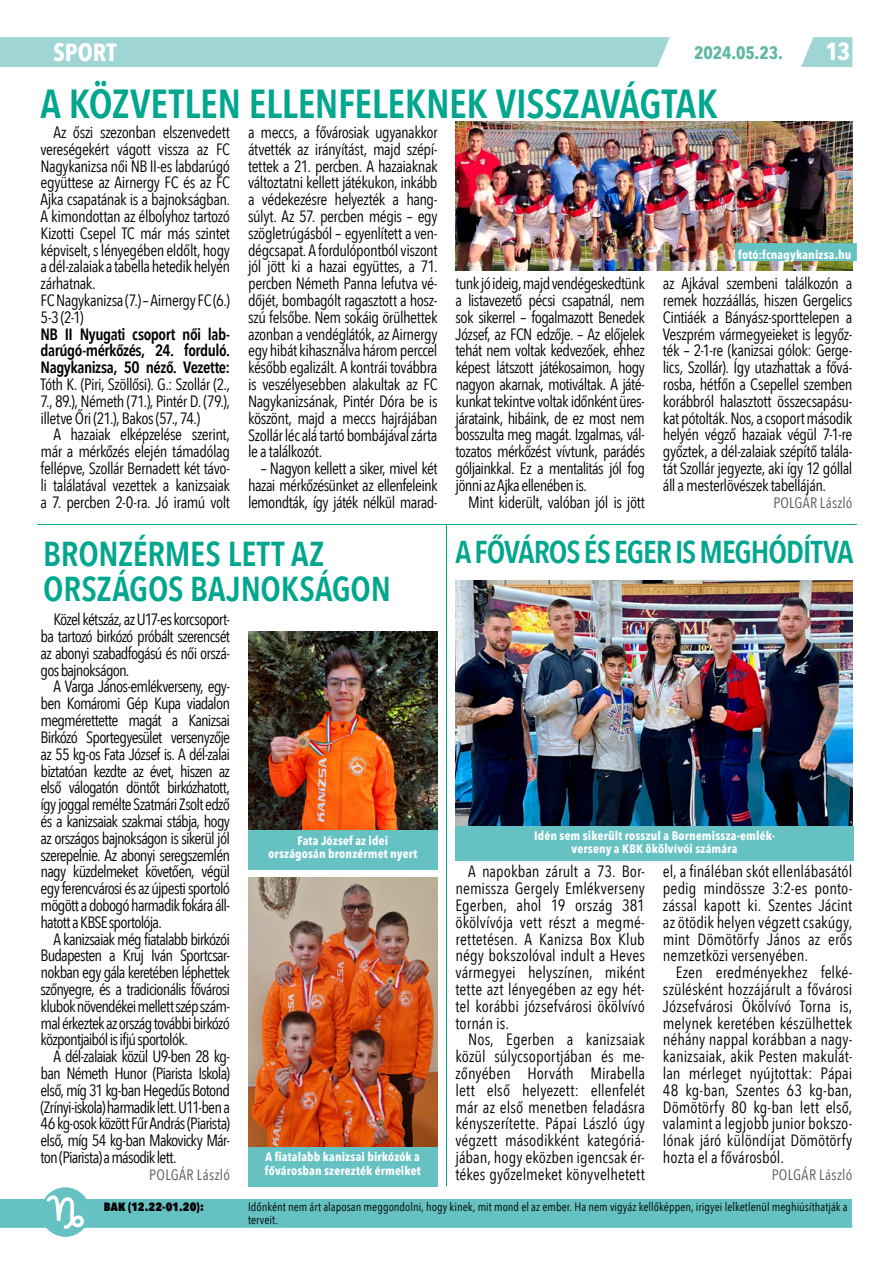
<style>
.page{position:relative;width:893px;height:1263px;background:#fff}
.page>*{position:absolute;margin:0;border:0;box-sizing:border-box;transform-origin:0 0}
.t1{font:600 40.5px "Avenir Next Condensed";letter-spacing:-.01em;color:#00a68d}
.t2{font:600 34.5px/36px "Avenir Next Condensed";letter-spacing:-.005em;color:#00a68d}
.t3{font:600 31.5px "Avenir Next Condensed";letter-spacing:-.03em;color:#00a68d}
.t4{font:700 24.75px "Avenir Next Condensed";color:#fff}
.t5{font:700 18px "Avenir Next Condensed";letter-spacing:-.005em;color:#60b7a3}
.t6{font:16.35px/16.8px "Avenir Next Condensed";letter-spacing:-.03em;color:#000;text-align:justify}
.t7{font:600 16.35px/16.8px "Avenir Next Condensed";letter-spacing:-.03em;color:#000;text-align:justify}
.t8{font:15px "Avenir Next Condensed";letter-spacing:.015em;color:#575756}
.t9{font:700 12.3px/13.4px "Avenir Next Condensed";letter-spacing:.015em;color:#fff;text-align:center}
.t10{font:12px/13px "Avenir Next Condensed";letter-spacing:.005em;color:#000}
.t11{font:800 12px "Avenir Next Condensed";letter-spacing:.005em;color:#000}
</style>
<div class="page">
<img style="left:248px;top:877px;width:189px;height:270px">
<img style="left:455px;top:122px;width:397px;height:148px">
<img style="left:248px;top:631px;width:190px;height:200px">
<div style="left:248px;top:831px;width:190px;height:39px;background:#65c1c2"></div>
<hr style="left:0;top:1225px;width:852px;height:3px;background:#65c1c2">
<div style="left:0;top:37px;width:670px;height:30px;background:#9fd5d5"></div>
<svg style="left:801px;top:37px;width:51px;height:30px;background:#abdada"></svg>
<div style="left:735px;top:243px;width:122px;height:18px;background:#65c1c2"></div>
<div style="left:1px;top:1199px;width:851px;height:26px;background:#65c1c2"></div>
<svg style="left:0;top:1199px;width:1px;height:26px"></svg>
<div style="left:41px;top:1187px;width:49px;height:50px;background:#66c2c2;border-radius:50%"></div>
<svg style="left:45px;top:1195px;width:41px;height:34px"></svg>
<hr style="left:37px;top:524px;width:820px;height:1px;background:#00a68d">
<hr style="left:446px;top:524px;width:1px;height:662px;background:#00a68d">
<div style="left:248px;top:1147px;width:189px;height:39px;background:#65c1c2"></div>
<img style="left:455px;top:580px;width:397px;height:246px">
<div style="left:455px;top:826px;width:399px;height:34px;background:#65c1c2"></div>
<h3 class="t4" style="left:53px;top:38px;width:65px">SPORT</h3>
<p class="t5" style="left:694px;top:41px;width:90px">2024.05.23.</p>
<h3 class="t4" style="left:825px;top:36px;width:26px">13</h3>
<h1 class="t1" style="left:41px;top:69px;width:679px">A KÖZVETLEN ELLENFELEKNEK VISSZAVÁGTAK</h1>
<p class="t6" style="left:41px;top:123px;width:191px;text-align:left;text-indent:13px">Az őszi szezonban elszenvedett vereségekért vágott vissza az FC<br>Nagykanizsa női NB II-es labdarúgó együttese az Airnergy FC és az FC<br>Ajka csapatának is a bajnokságban.<br>A kimondottan az élbolyhoz tartozó<br>Kizotti Csepel TC már más szintet képviselt, s lényegében eldőlt, hogy a dél-zalaiak a tabella hetedik helyén zárhatnak.<br>FC Nagykanizsa (7.) – Airnergy FC (6.)<br>5-3 (2-1)</p>
<p class="t7" style="left:41px;top:325px;width:191px">NB II Nyugati csoport női lab&shy;darúgó-mérkőzés, 24. forduló.<br>Nagykanizsa, 50 néző. Vezette:</p>
<p class="t6" style="left:41px;top:375px;width:191px">Tóth K. (Piri, Szöllősi). G.: Szollár (2., 7., 89.), Németh (71.), Pintér D. (79.), illetve Őri (21.), Bakos (57., 74.)</p>
<p class="t6" style="left:41px;top:426px;width:191px;text-indent:13px">A hazaiak elképzelése szerint, már a mérkőzés elején támadólag fellépve, Szollár Bernadett két távo&shy;li találatával vezettek a kanizsaiak a 7. percben 2-0-ra. Jó iramú volt</p>
<p class="t6" style="left:248px;top:123px;width:191px">a meccs, a fővárosiak ugyanakkor átvették az irányítást, majd szépí&shy;tettek a 21. percben. A hazaiaknak változtatni kellett játékukon, inkább a védekezésre helyezték a hang&shy;súlyt. Az 57. percben mégis – egy szögletrúgásból – egyenlített a ven&shy;dégcsapat. A fordulópontból viszont jól jött ki a hazai együttes, a 71. percben Németh Panna lefutva vé&shy;dőjét, bombagólt ragasztott a hos - szú felsőbe. Nem sokáig örülhettek azonban a vendéglátók, az Airnergy egy hibát kihasználva három perccel később egalizált. A kontrái továbbra is veszélyesebben alakultak az FC Nagykanizsának, Pintér Dóra be is köszönt, majd a meccs hajrájában Szollár léc alá tartó bombájával zárta le a találkozót.</p>
<p class="t6" style="left:248px;top:459px;width:191px;text-indent:13px">– Nagyon kellett a siker, mivel két hazai mérkőzésünket az ellenfeleink lemondták, így játék nélkül marad-</p>
<h2 class="t2" style="left:43px;top:534px;width:349px">BRONZÉRMES LETT AZ<br>ORSZÁGOS BAJNOKSÁGON</h2>
<p class="t6" style="left:41px;top:610px;width:191px;text-indent:13px">Közel kétszáz, az U17-es korcsoport&shy;ba tartozó birkózó próbált szerencsét az abonyi szabadfogású és női orszá&shy;gos bajnokságon.</p>
<p class="t6" style="left:41px;top:678px;width:191px;text-indent:13px">A Varga János-emlékverseny, egy&shy;ben Komáromi Gép Kupa viadalon megmérettette magát a Kanizsai Birkózó Sportegyesület versenyzője az 55 kg-os Fata József is. A dél-zalai biztatóan kezdte az évet, hiszen az első válogatón döntőt birkózhatott, így joggal remélte Szatmári Zsolt edző és a kanizsaiak szakmai stábja, hogy az országos bajnokságon is sikerül jól szerepelnie. Az abonyi seregszemlén nagy küzdelmeket követően, végül egy ferencvárosi és az újpesti sportoló mögött a dobogó harmadik fokára áll&shy;hatott a KBSE sportolója.</p>
<p class="t6" style="left:41px;top:930px;width:191px;text-indent:13px">A kanizsaiak még fiatalabb birkózói Budapesten a Kruj Iván Sportcsar&shy;nokban egy gála keretében léphettek szőnyegre, és a tradicionális fővárosi klubok növendékei mellett szép szám&shy;mal érkeztek az ország további birkózó központjaiból is ifjú sportolók.</p>
<p class="t6" style="left:41px;top:1047px;width:191px;text-indent:13px">A dél-zalaiak közül U9-ben 28 kg&shy;ban Németh Hunor (Piarista Iskola) első, míg 31 kg-ban Hegedűs Botond (Zrínyi-iskola) harmadik lett. U11-ben a 46 kg-osok között Fűr András (Piarista) első, míg 54 kg-ban Makovicky Már&shy;ton (Piarista) a második lett.</p>
<p class="t8" style="left:149px;top:1162px;width:82px">POLGÁR László</p>
<p class="t9" style="left:268px;top:834px;width:150px">Fata József az idei országosán bronzérmet nyert</p>
<p class="t9" style="left:265px;top:1150px;width:157px;text-align:left">A fiatalabb kanizsai birkózók a fővárosban szerezték érmeiket</p>
<p class="t6" style="left:455px;top:274px;width:191px">tunk jó ideig, majd vendégeskedtünk a listavezető pécsi csapatnál, nem sok sikerrel – fogalmazott Benedek József, az FCN edzője. – Az előjelek tehát nem voltak kedvezőek, ehhez képest látszott játékosaimon, hogy nagyon akarnak, motiváltak. A játé&shy;kunkat tekintve voltak időnként üres&shy;járataink, hibáink, de ez most nem bosszulta meg magát. Izgalmas, vál&shy;tozatos mérkőzést vívtunk, parádés góljainkkal. Ez a mentalitás jól fog jönni az Ajka ellenében is.</p>
<p class="t6" style="left:468px;top:493px;width:178px">Mint kiderült, valóban jól is jött</p>
<p class="t9" style="left:738px;top:248px;width:115px">fotó:fcnagykanizsa.hu</p>
<p class="t6" style="left:663px;top:274px;width:191px">az Ajkával szembeni találkozón a remek hozzáállás, hiszen Gergelics Cintiáék a Bányász-sporttelepen a Veszprém vármegyeieket is legyőz&shy;ték – 2-1-re (kanizsai gólok: Gerge&shy;lics, Szollár). Így utazhattak a fővá&shy;rosba, hétfőn a Csepellel szemben korábbról halasztott összecsapásu&shy;kat pótolták. Nos, a csoport második helyén végző hazaiak végül 7-1-re győztek, a dél-zalaiak szépítő talála&shy;tát Szollár jegyezte, aki így 12 góllal áll a mesterlövészek tabelláján.</p>
<p class="t8" style="left:773px;top:490px;width:80px">POLGÁR László</p>
<h3 class="t3" style="left:455px;top:525px;width:399px">A FŐVÁROS ÉS EGER IS MEGHÓDÍTVA</h3>
<p class="t9" style="left:534px;top:829px;width:242px">Idén sem sikerült rosszul a Bornemissza-emlék&shy;verseny a KBK ökölvívói számára</p>
<p class="t6" style="left:455px;top:862px;width:191px;text-indent:13px">A napokban zárult a 73. Bor&shy;nemissza Gergely Emlékverseny Egerben, ahol 19 ország 381 ökölvívója vett részt a megmé&shy;rettetésen. A Kanizsa Box Klub négy bokszolóval indult a Heves vármegyei helyszínen, miként tette azt lényegében az egy hét&shy;tel korábbi józsefvárosi ökölvívó tornán is.</p>
<p class="t6" style="left:455px;top:1030px;width:191px;text-indent:13px">Nos, Egerben a kanizsaiak közül súlycsoportjában és me&shy;zőnyében Horváth Mirabella lett első helyezett: ellenfelét már az első menetben feladásra kényszerítette. Pápai László úgy végzett másodikként kategóriá&shy;jában, hogy eközben igencsak ér&shy;tékes győzelmeket könyvelhetett</p>
<p class="t6" style="left:663px;top:862px;width:191px">el, a fináléban skót ellenlábasától pedig mindössze 3:2-es ponto&shy;zással kapott ki. Szentes Jácint az ötödik helyen végzett csakúgy, mint Dömötörfy János az erős nemzetközi versenyében.</p>
<p class="t6" style="left:663px;top:963px;width:191px;text-indent:13px">Ezen eredményekhez felké&shy;szülésként hozzájárult a fővárosi Józsefvárosi Ökölvívó Torna is, melynek keretében készülhettek néhány nappal korábban a nagy&shy;kanizsaiak, akik Pesten makulát&shy;lan mérleget nyújtottak: Pápai 48 kg-ban, Szentes 63 kg-ban, Dömötörfy 80 kg-ban lett első, valamint a legjobb junior bokszo&shy;lónak járó különdíjat Dömötörfy hozta el a fővárosból.</p>
<p class="t8" style="left:772px;top:1162px;width:82px">POLGÁR László</p>
<p class="t11" style="left:104px;top:1199px;width:101px">BAK (12.22-01.20):</p>
<p class="t10" style="left:248px;top:1200px;width:601px">Időnként nem árt alaposan meggondolni, hogy kinek, mit mond el az ember. Ha nem vigyáz kellőképpen, irigyei lelketlenül meghiúsíthatják a terveit.</p>
</div>
